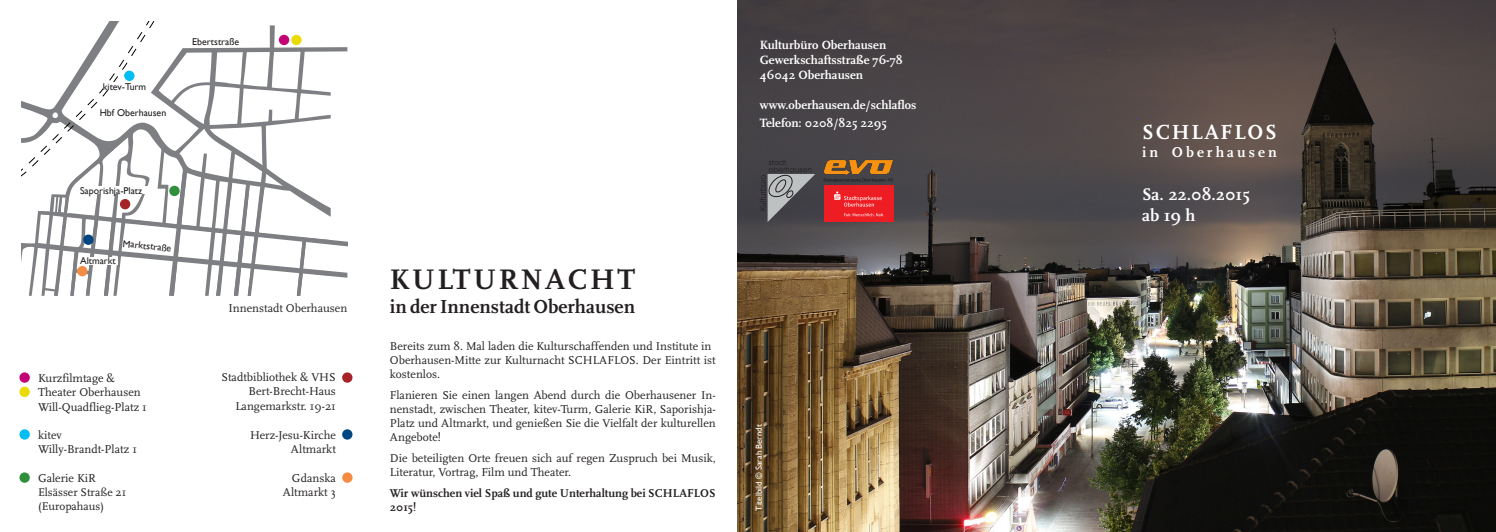
<style>
.page{position:relative;width:1496px;height:532px;background:#fff}
.page>*{position:absolute;margin:0;border:0;box-sizing:border-box;transform-origin:0 0}
.t1{font:700 29.5px "Scala";letter-spacing:.09em;color:#231f20}
.t2{font:700 21.25px "Scala";letter-spacing:.085em;color:#fff}
.t3{font:700 19.62px "Scala";color:#231f20}
.t4{font:700 17.5px "Scala";color:#fff}
.t5{font:700 15px "Scala";letter-spacing:.205em;color:#fff}
.t6{font:700 12.5px "Scala";color:#fff}
.t7{font:11.88px/14px "Scala";color:#231f20}
.t8{font:700 11.88px/14px "Scala";color:#231f20}
.t9{font:11.62px "Scala";color:#231f20}
.t10{font:9.88px "Gill Sans";color:#231f20}
.t11{font:8.75px "Gill Sans";color:#fff}
</style>
<div class="page">
<img style="left:737px;top:0;width:758px;height:531px">
<svg style="left:21px;top:21px;width:326px;height:275px"></svg>
<svg style="left:759px;top:160px;width:56px;height:62px"></svg>
<img style="left:822px;top:158px;width:73px;height:24px">
<div style="left:824px;top:186px;width:69px;height:36px;background:#ee1d23"></div>
<svg style="left:834px;top:191px;width:47px;height:15px"></svg>
<svg style="left:844px;top:213px;width:40px;height:3px"></svg>
<div style="left:19px;top:372px;width:11px;height:10px;background:#c50176;border-radius:50%"></div>
<div style="left:279px;top:35px;width:10px;height:10px;background:#c50176;border-radius:50%"></div>
<div style="left:342px;top:372px;width:10px;height:10px;background:#a62427;border-radius:50%"></div>
<div style="left:120px;top:199px;width:10px;height:10px;background:#a62427;border-radius:50%"></div>
<div style="left:19px;top:386px;width:11px;height:11px;background:#ebdb01;border-radius:50%"></div>
<div style="left:291px;top:35px;width:10px;height:10px;background:#ebdb01;border-radius:50%"></div>
<div style="left:19px;top:472px;width:11px;height:10px;background:#2f8f3a;border-radius:50%"></div>
<div style="left:169px;top:186px;width:11px;height:10px;background:#2f8f3a;border-radius:50%"></div>
<div style="left:19px;top:429px;width:11px;height:10px;background:#04bdf2;border-radius:50%"></div>
<div style="left:124px;top:71px;width:11px;height:10px;background:#04bdf2;border-radius:50%"></div>
<div style="left:342px;top:429px;width:10px;height:10px;background:#004682;border-radius:50%"></div>
<div style="left:83px;top:234px;width:10px;height:11px;background:#004682;border-radius:50%"></div>
<div style="left:342px;top:472px;width:10px;height:10px;background:#f68b43;border-radius:50%"></div>
<div style="left:77px;top:266px;width:10px;height:10px;background:#f68b43;border-radius:50%"></div>
<div style="left:80px;top:187px;width:72px;height:7px;background:#fff"></div>
<div style="left:80px;top:257px;width:37px;height:7px;background:#fff"></div>
<div style="left:103px;top:83px;width:47px;height:7px;background:#fff"></div>
<p class="t10" style="left:103px;top:80px;width:45px">kitev-Turm</p>
<p class="t10" style="left:100px;top:107px;width:68px">Hbf Oberhausen</p>
<p class="t10" style="left:192px;top:36px;width:48px">Ebertstraße</p>
<p class="t10" style="left:80px;top:184px;width:64px">Saporishja-Platz</p>
<p class="t10" style="left:123px;top:237px;width:50px;rotate:6deg">Marktstraße</p>
<p class="t10" style="left:80px;top:255px;width:37px">Altmarkt</p>
<p class="t7" style="left:38px;top:371px;width:78px">Kurzfilmtage &amp;</p>
<p class="t7" style="left:38px;top:385px;width:104px">Theater Oberhausen</p>
<p class="t7" style="left:38px;top:400px;width:110px">Will-Quadflieg-Platz 1</p>
<p class="t7" style="left:38px;top:428px;width:25px">kitev</p>
<p class="t7" style="left:38px;top:442px;width:100px">Willy-Brandt-Platz 1</p>
<p class="t7" style="left:38px;top:471px;width:59px">Galerie KiR</p>
<p class="t9" style="left:38px;top:485px;width:90px">Elsässer Straße 21</p>
<p class="t9" style="left:38px;top:500px;width:67px">(Europahaus)</p>
<p class="t7" style="left:228px;top:301px;width:120px">Innenstadt Oberhausen</p>
<p class="t7" style="left:221px;top:370px;width:116px">Stadtbibliothek &amp; VHS</p>
<p class="t7" style="left:248px;top:384px;width:89px">Bert-Brecht-Haus</p>
<p class="t7" style="left:235px;top:399px;width:102px">Langemarkstr. 19-21</p>
<p class="t7" style="left:250px;top:428px;width:87px">Herz-Jesu-Kirche</p>
<p class="t7" style="left:291px;top:442px;width:46px">Altmarkt</p>
<p class="t7" style="left:292px;top:471px;width:45px">Gdanska</p>
<p class="t7" style="left:283px;top:485px;width:54px">Altmarkt 3</p>
<p class="t6" style="left:760px;top:38px;width:128px">Kulturbüro Oberhausen</p>
<p class="t6" style="left:760px;top:53px;width:144px">Gewerkschaftsstraße 76-78</p>
<p class="t6" style="left:760px;top:68px;width:105px">46042 Oberhausen</p>
<p class="t6" style="left:760px;top:98px;width:158px">www.oberhausen.de/schlaflos</p>
<p class="t6" style="left:760px;top:116px;width:128px">Telefon: 0208/825 2295</p>
<p class="t1" style="left:390px;top:262px;width:247px">KULTURNACHT</p>
<p class="t3" style="left:390px;top:295px;width:247px">in der Innenstadt Oberhausen</p>
<p class="t7" style="left:390px;top:339px;width:323px">Bereits zum 8. Mal laden die Kulturschaffenden und Institute in</p>
<p class="t7" style="left:390px;top:353px;width:327px">Oberhausen-Mitte zur Kulturnacht SCHLAFLOS. Der Eintritt ist kostenlos.</p>
<p class="t7" style="left:390px;top:388px;width:327px;text-align:justify">Flanieren Sie einen langen Abend durch die Oberhausener In&shy;nenstadt, zwischen Theater, kitev-Turm, Galerie KiR, Saporishja-Platz und Altmarkt, und genießen Sie die Vielfalt der kulturellen Angebote!</p>
<p class="t7" style="left:390px;top:451px;width:327px">Die beteiligten Orte freuen sich auf regen Zuspruch bei Musik,<br>Literatur, Vortrag, Film und Theater.</p>
<p class="t8" style="left:390px;top:486px;width:327px">Wir wünschen viel Spaß und gute Unterhaltung bei SCHLAFLOS<br>2015!</p>
<p class="t11" style="left:753px;top:510px;width:88px;rotate:-90deg">Titelbild © Sarah Berndt</p>
<p class="t2" style="left:1142px;top:120px;width:136px">SCHLAFLOS</p>
<p class="t5" style="left:1142px;top:143px;width:136px">in Oberhausen</p>
<p class="t4" style="left:1142px;top:184px;width:109px">Sa. 22.08.2015</p>
<p class="t4" style="left:1142px;top:205px;width:55px">ab 19 h</p>
</div>
